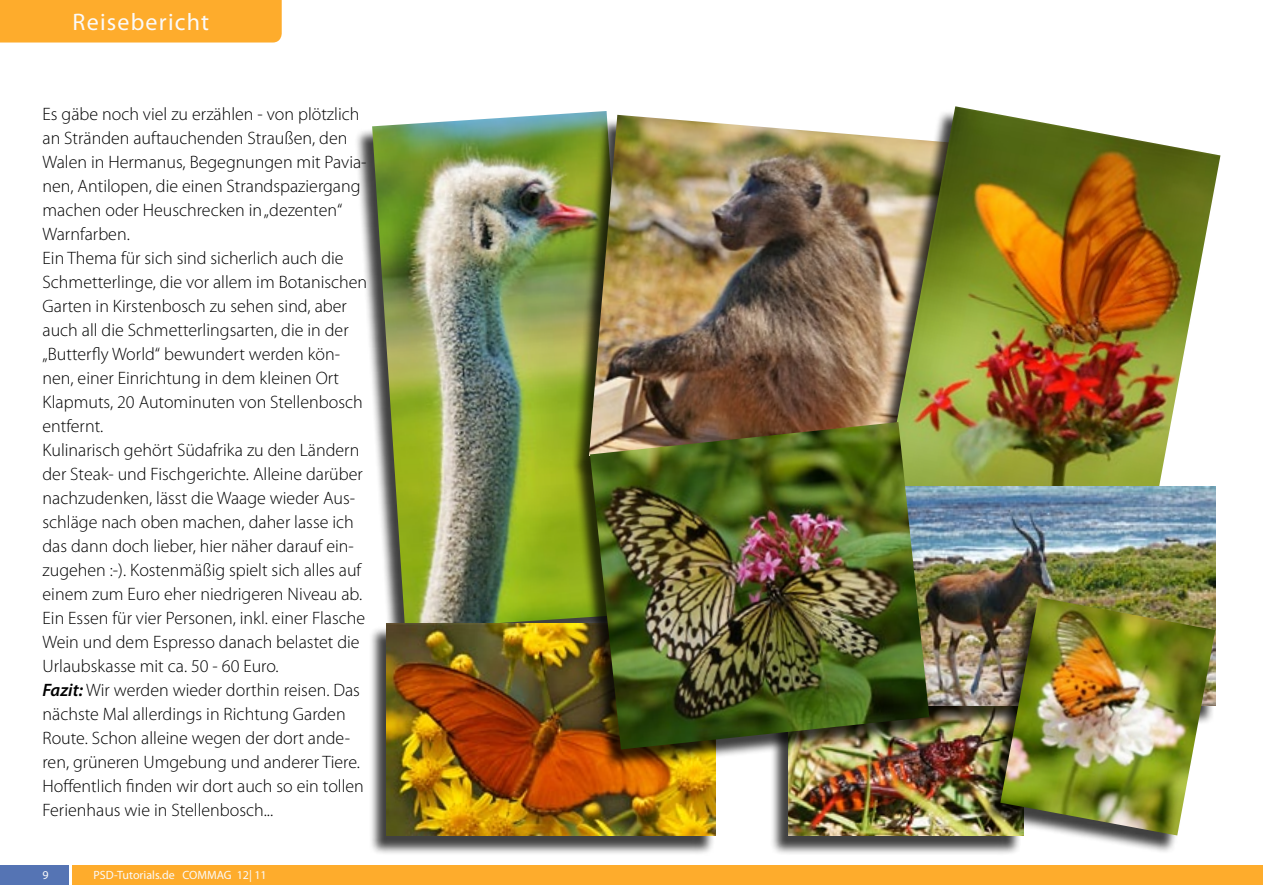
<style>
.page{position:relative;width:1263px;height:893px;background:#fff}
.page>*{position:absolute;margin:0;border:0;box-sizing:border-box;transform-origin:0 0}
.t1{font:24px "Myriad Pro";letter-spacing:.05em;color:#fafafa}
.t2{font:300 18px/24px "Myriad Pro";color:#000}
.t3{font:12px "Myriad Pro";color:#fafafa}
.s1{font-weight:600;font-style:italic}
</style>
<div class="page">
<div style="left:0;top:865px;width:68px;height:19px;background:#5574b4"></div>
<div style="left:72px;top:865px;width:1191px;height:19px;background:#feac2c"></div>
<div style="left:0;top:0;width:282px;height:43px;background:#feac2c"></div>
<div style="left:354px;top:114px;width:284px;height:534px;background:#000;opacity:.75"></div>
<img style="left:372px;top:111px;width:266px;height:515px">
<div style="left:771px;top:707px;width:250px;height:149px;background:#000;opacity:.75"></div>
<img style="left:788px;top:725px;width:195px;height:111px">
<div style="left:369px;top:626px;width:345px;height:230px;background:#000;opacity:.75"></div>
<img style="left:387px;top:623px;width:329px;height:212px">
<div style="left:571px;top:118px;width:411px;height:387px;background:#000;opacity:.75"></div>
<img style="left:589px;top:115px;width:276px;height:310px">
<div style="left:865px;top:110px;width:354px;height:457px;background:#000;opacity:.75"></div>
<img style="left:882px;top:106px;width:338px;height:442px">
<img style="left:929px;top:486px;width:286px;height:219px">
<div style="left:572px;top:425px;width:356px;height:344px;background:#000;opacity:.75"></div>
<img style="left:590px;top:422px;width:339px;height:327px">
<div style="left:983px;top:600px;width:231px;height:254px;background:#000;opacity:.75"></div>
<img style="left:1000px;top:597px;width:215px;height:238px">
<h1 class="t1" style="left:73px;top:7px;width:138px">Reisebericht</h1>
<p class="t2" style="left:43px;top:102px;width:326px">Es gäbe noch viel zu erzählen - von plötzlich an Stränden auftauchenden Straußen, den Walen in Hermanus, Begegnungen mit Pavia&shy;nen, Antilopen, die einen Strandspaziergang machen oder Heuschrecken in „dezenten“ Warnfarben.<br>Ein Thema für sich sind sicherlich auch die Schmetterlinge, die vor allem im Botanischen Garten in Kirstenbosch zu sehen sind, aber auch all die Schmetterlingsarten, die in der „Butterfly World“ bewundert werden kön&shy;nen, einer Einrichtung in dem kleinen Ort Klapmuts, 20 Autominuten von Stellenbosch entfernt.<br>Kulinarisch gehört Südafrika zu den Ländern der Steak- und Fischgerichte. Alleine darüber nachzudenken, lässt die Waage wieder Aus&shy;schläge nach oben machen, daher lasse ich das dann doch lieber, hier näher darauf ein&shy;zugehen :-). Kostenmäßig spielt sich alles auf einem zum Euro eher niedrigeren Niveau ab.<br>Ein Essen für vier Personen, inkl. einer Flasche Wein und dem Espresso danach belastet die Urlaubskasse mit ca. 50 - 60 Euro.<br><span class="s1">Fazit:</span> Wir werden wieder dorthin reisen. Das nächste Mal allerdings in Richtung Garden Route. Schon alleine wegen der dort ande&shy;ren, grüneren Umgebung und anderer Tiere.<br>Hoffentlich finden wir dort auch so ein tollen Ferienhaus wie in Stellenbosch...</p>
<p class="t3" style="left:43px;top:868px;width:8px">9</p>
<p class="t3" style="left:94px;top:868px;width:175px">PSD-Tutorials.de COMMAG 12| 11</p>
</div>
